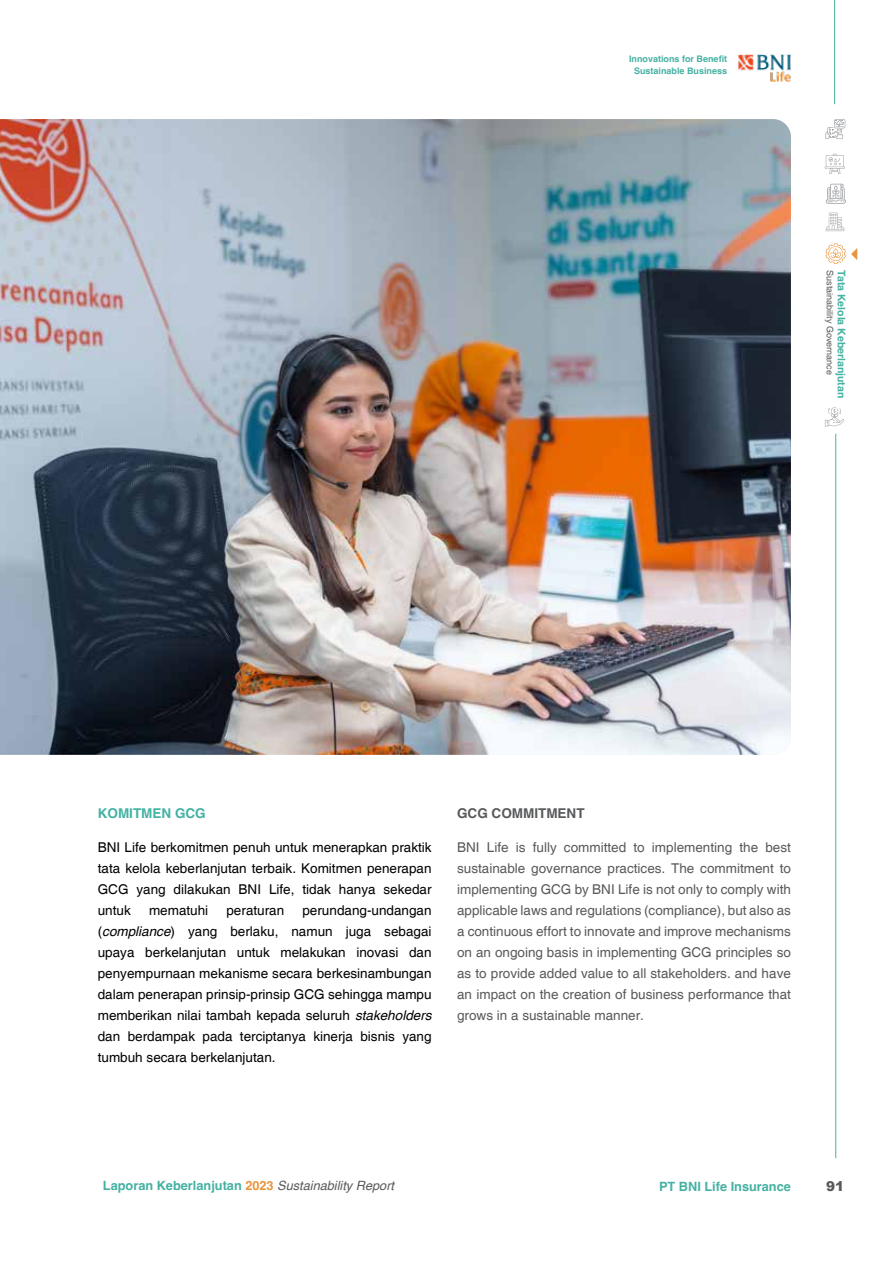
<style>
.page{position:relative;width:893px;height:1263px;background:#fff}
.page>*{position:absolute;margin:0;border:0;box-sizing:border-box;transform-origin:0 0}
.t1{font:13.5px/21px "Helvetica";color:#000;text-align:justify}
.t2{font:13.5px/21px "Helvetica";color:#58595b;text-align:justify}
.t3{font:700 13.5px "Helvetica";color:#58595b}
.t4{font:700 13.5px "Helvetica";color:#43b2a3}
.t5{font:900 13.5px "Arial";color:#58595b}
.t6{font:700 12.75px "Helvetica";color:#44b1a2}
.t7{font:700 10.5px "Helvetica";color:#44b1a2}
.t8{font:700 9px/12px "Helvetica";color:#44b1a2;text-align:center}
.t9{font:9px "Helvetica";color:#58595b}
.s1{font-style:italic}
.s2{color:#e8963d}
.s3{font-weight:400;font-style:italic;color:#58595b}
</style>
<div class="page">
<hr style="left:835px;top:434px;width:1px;height:724px;background:#44b1a2">
<hr style="left:834px;top:0;width:1px;height:104px;background:#44b1a2">
<img style="left:738px;top:54px;width:53px;height:28px">
<svg style="left:825px;top:119px;width:20px;height:20px"></svg>
<svg style="left:825px;top:154px;width:20px;height:20px"></svg>
<svg style="left:826px;top:184px;width:20px;height:20px"></svg>
<svg style="left:826px;top:213px;width:18px;height:19px"></svg>
<svg style="left:825px;top:407px;width:19px;height:19px"></svg>
<svg style="left:825px;top:243px;width:32px;height:21px"></svg>
<img style="left:0;top:119px;width:791px;height:636px">
<p class="t8" style="left:629px;top:54px;width:100px">Innovations for Benefit<br>Sustainable Business</p>
<p class="t9" style="left:835px;top:270px;width:106px;rotate:90deg">Sustainability Governance</p>
<p class="t7" style="left:848px;top:270px;width:130px;rotate:90deg">Tata Kelola Keberlanjutan</p>
<p class="t4" style="left:98px;top:805px;width:110px">KOMITMEN GCG</p>
<p class="t1" style="left:98px;top:837px;width:335px">BNI Life berkomitmen penuh untuk menerapkan praktik tata kelola keberlanjutan terbaik. Komitmen penerapan GCG yang dilakukan BNI Life, tidak hanya sekedar untuk</p>
<p class="t1" style="left:98px;top:900px;width:335px;text-indent:205px">perundang-undangan (<span class="s1">compliance</span>) yang berlaku, namun juga sebagai upaya berkelanjutan untuk melakukan inovasi dan penyempurnaan mekanisme secara berkesinambungan dalam penerapan prinsip-prinsip GCG sehingga mampu memberikan nilai tambah kepada seluruh <span class="s1">stakeholders </span>dan berdampak pada terciptanya kinerja bisnis yang tumbuh secara berkelanjutan.</p>
<p class="t1" style="left:149px;top:900px;width:61px">mematuhi</p>
<p class="t1" style="left:226px;top:900px;width:59px">peraturan</p>
<p class="t3" style="left:457px;top:805px;width:129px">GCG COMMITMENT</p>
<p class="t2" style="left:457px;top:837px;width:335px">BNI Life is fully committed to implementing the best sustainable governance practices. The commitment to implementing GCG by BNI Life is not only to comply with applicable laws and regulations (compliance), but also as a continuous effort to innovate and improve mechanisms on an ongoing basis in implementing GCG principles so as to provide added value to all stakeholders. and have an impact on the creation of business performance that grows in a sustainable manner.</p>
<p class="t6" style="left:103px;top:1178px;width:293px">Laporan Keberlanjutan <span class="s2">2023</span> <span class="s3">Sustainability Report</span></p>
<p class="t6" style="left:659px;top:1179px;width:133px">PT BNI Life Insurance</p>
<p class="t5" style="left:826px;top:1176px;width:20px">91</p>
</div>
